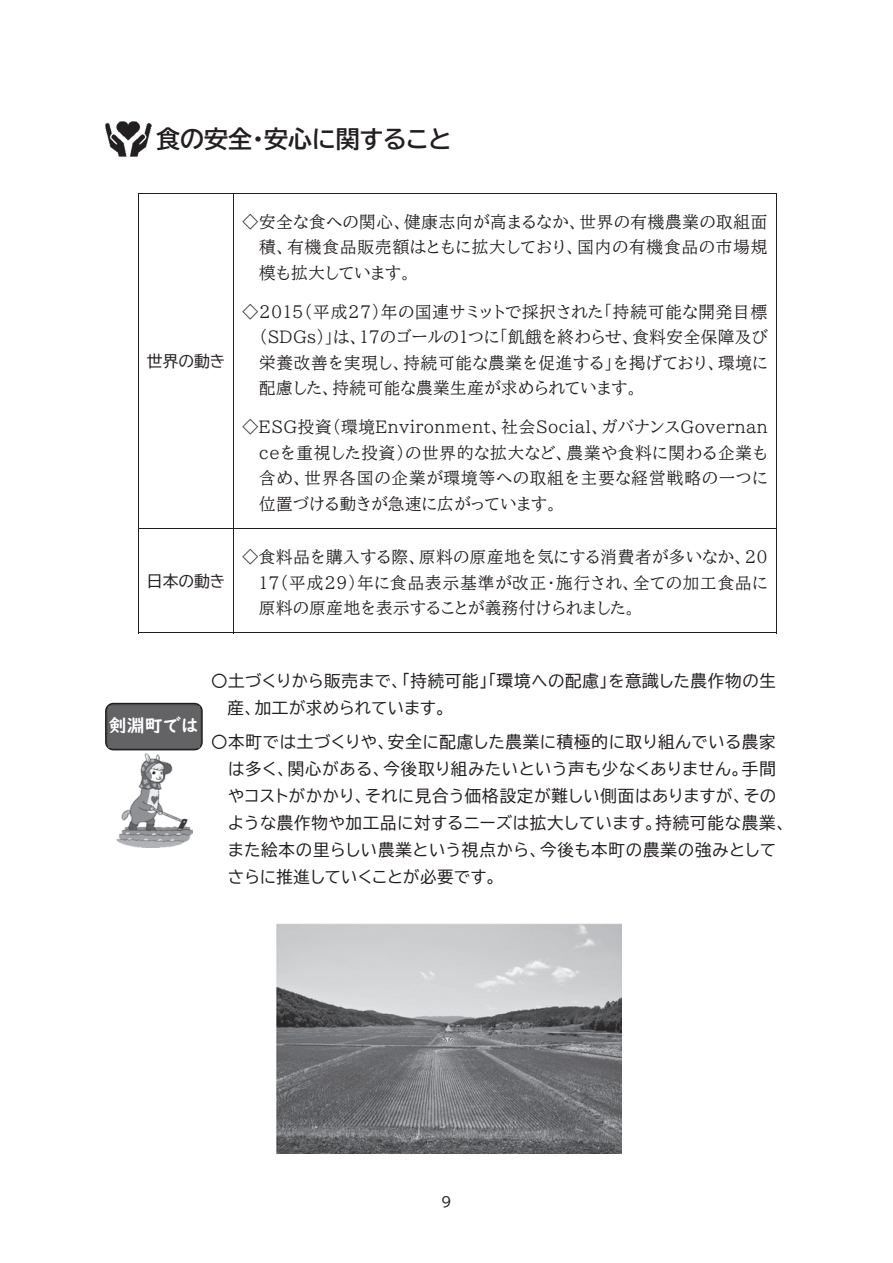
<style>
.page{position:relative;width:893px;height:1263px;background:#fff}
.page>*{position:absolute;margin:0;border:0;box-sizing:border-box;transform-origin:0 0}
.t1{font:24px "BIZ UD Gothic Bold";color:#231f20}
.t2{font:18px "UD Digi Kyokasho N B";color:#fff}
.t3{font:18px "BIZ UD Gothic";color:#231f20}
.t4{font:16.5px/25.5px "BIZ UDP Mincho Medium";letter-spacing:.045em;color:#231f20;text-align:justify}
.t5{font:16.5px/27px "BIZ UD Gothic";letter-spacing:.04em;color:#231f20}
.t6{font:15.75px "BIZ UD Gothic";color:#231f20}
.t7{font:13.8px "BIZ UDP Gothic";color:#231f20}
</style>
<div class="page">
<hr style="left:138px;top:193px;width:638px;height:1px;background:#231f20">
<hr style="left:138px;top:194px;width:1px;height:334px;background:#231f20">
<hr style="left:234px;top:194px;width:1px;height:334px;background:#231f20">
<hr style="left:776px;top:194px;width:1px;height:334px;background:#231f20">
<hr style="left:138px;top:528px;width:638px;height:1px;background:#231f20">
<hr style="left:138px;top:529px;width:1px;height:104px;background:#231f20">
<hr style="left:138px;top:633px;width:96px;height:1px;background:#231f20">
<hr style="left:234px;top:529px;width:1px;height:104px;background:#231f20">
<hr style="left:234px;top:633px;width:542px;height:1px;background:#231f20">
<hr style="left:776px;top:529px;width:1px;height:104px;background:#231f20">
<img style="left:106px;top:122px;width:46px;height:34px">
<img style="left:117px;top:754px;width:75px;height:94px">
<svg style="left:105px;top:703px;width:98px;height:47px"></svg>
<div style="left:108px;top:706px;width:91px;height:41px;background:#636366"></div>
<img style="left:277px;top:923px;width:344px;height:230px">
<h1 class="t1" style="left:156px;top:127px;width:297px">食の安全・安心に関すること</h1>
<p class="t6" style="left:147px;top:353px;width:80px">世界の動き</p>
<p class="t6" style="left:147px;top:573px;width:80px">日本の動き</p>
<p class="t4" style="left:259px;top:209px;width:510px;text-indent:-17px">◇安全な食への関心、健康志向が高まるなか、世界の有機農業の取組面積、有機食品販売額はともに拡大しており、国内の有機食品の市場規模も拡大しています。</p>
<p class="t4" style="left:259px;top:299px;width:510px;text-indent:-17px">◇２０１５（平成２７）年の国連サミットで採択された「持続可能な開発目標（ＳＤＧｓ）」は、１７のゴールの１つに「飢餓を終わらせ、食料安全保障及び栄養改善を実現し、持続可能な農業を促進する」を掲げており、環境に配慮した、持続可能な農業生産が求められています。</p>
<p class="t4" style="left:259px;top:414px;width:510px;text-indent:-17px">◇ＥＳＧ投資（環境Ｅｎｖｉｒｏｎｍｅｎｔ、社会Ｓｏｃｉａｌ、ガバナンスＧｏｖｅｒｎａｎｃｅを重視した投資）の世界的な拡大など、農業や食料に関わる企業も含め、世界各国の企業が環境等への取組を主要な経営戦略の一つに位置づける動きが急速に広がっています。</p>
<p class="t4" style="left:259px;top:544px;width:510px;text-indent:-17px">◇食料品を購入する際、原料の原産地を気にする消費者が多いなか、２０<br>１７（平成２９）年に食品表示基準が改正・施行され、全ての加工食品に原料の原産地を表示することが義務付けられました。</p>
<p class="t2" style="left:109px;top:715px;width:91px">剣淵町では</p>
<p class="t5" style="left:228px;top:667px;width:550px;text-indent:-16px">〇土づくりから販売まで、「持続可能」「環境への配慮」を意識した農作物の生産、加工が求められています。</p>
<p class="t5" style="left:228px;top:728px;width:560px;text-indent:-17px">〇本町では土づくりや、安全に配慮した農業に積極的に取り組んでいる農家は多く、関心がある、今後取り組みたいという声も少なくありません。手間やコストがかかり、それに見合う価格設定が難しい側面はありますが、そのような農作物や加工品に対するニーズは拡大しています。持続可能な農業、また絵本の里らしい農業という視点から、今後も本町の農業の強みとしてさらに推進していくことが必要です。</p>
<p class="t3" style="left:440px;top:1192px;width:15px">9</p>
<p class="t7" style="left:441px;top:1194px;width:12px">9</p>
</div>
